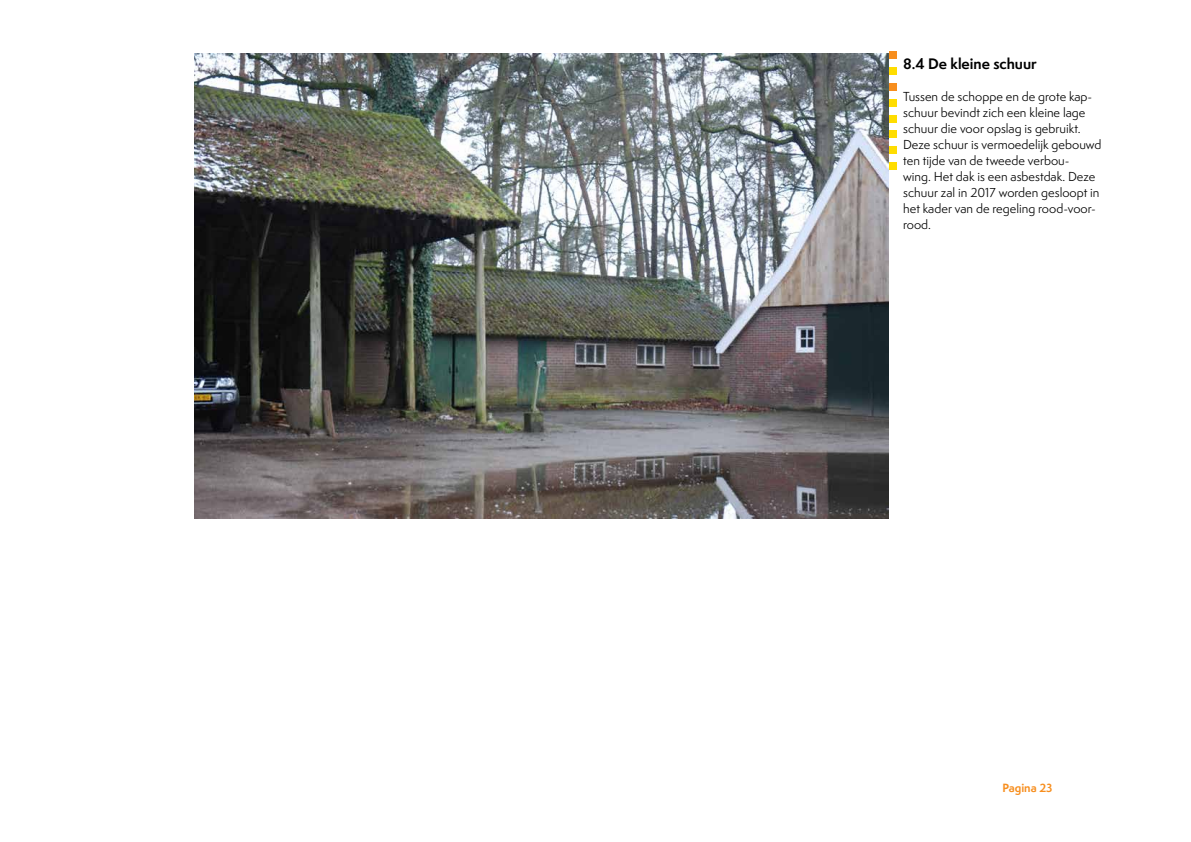
<style>
.page{position:relative;width:1191px;height:842px;background:#fff}
.page>*{position:absolute;margin:0;border:0;box-sizing:border-box;transform-origin:0 0}
.t1{font:700 14px "Semplicita Pro";color:#000}
.t2{font:12px/16px "Semplicita Pro";color:#000}
.t3{font:700 11px "Semplicita Pro";color:#f78e1e}
</style>
<div class="page">
<div style="left:889px;top:115px;width:7px;height:7px;background:#fd0"></div>
<div style="left:889px;top:130px;width:7px;height:8px;background:#fd0"></div>
<div style="left:889px;top:146px;width:7px;height:8px;background:#fd0"></div>
<div style="left:889px;top:162px;width:7px;height:8px;background:#fd0"></div>
<div style="left:889px;top:99px;width:7px;height:8px;background:#fd0"></div>
<div style="left:889px;top:83px;width:7px;height:8px;background:#f78e1e"></div>
<div style="left:889px;top:67px;width:7px;height:8px;background:#fd0"></div>
<div style="left:889px;top:51px;width:7px;height:8px;background:#f78e1e"></div>
<img style="left:194px;top:53px;width:695px;height:466px">
<p class="t1" style="left:903px;top:53px;width:135px">8.4 De kleine schuur</p>
<p class="t2" style="left:903px;top:88px;width:200px">Tussen de schoppe en de grote kap&shy;schuur bevindt zich een kleine lage schuur die voor opslag is gebruikt.<br>Deze schuur is vermoedelijk gebouwd ten tijde van de tweede verbou-<br>wing. Het dak is een asbestdak. Deze schuur zal in 2017 worden gesloopt in het kader van de regeling rood-voor&shy;rood.</p>
<p class="t3" style="left:1002px;top:779px;width:52px">Pagina 23</p>
</div>
